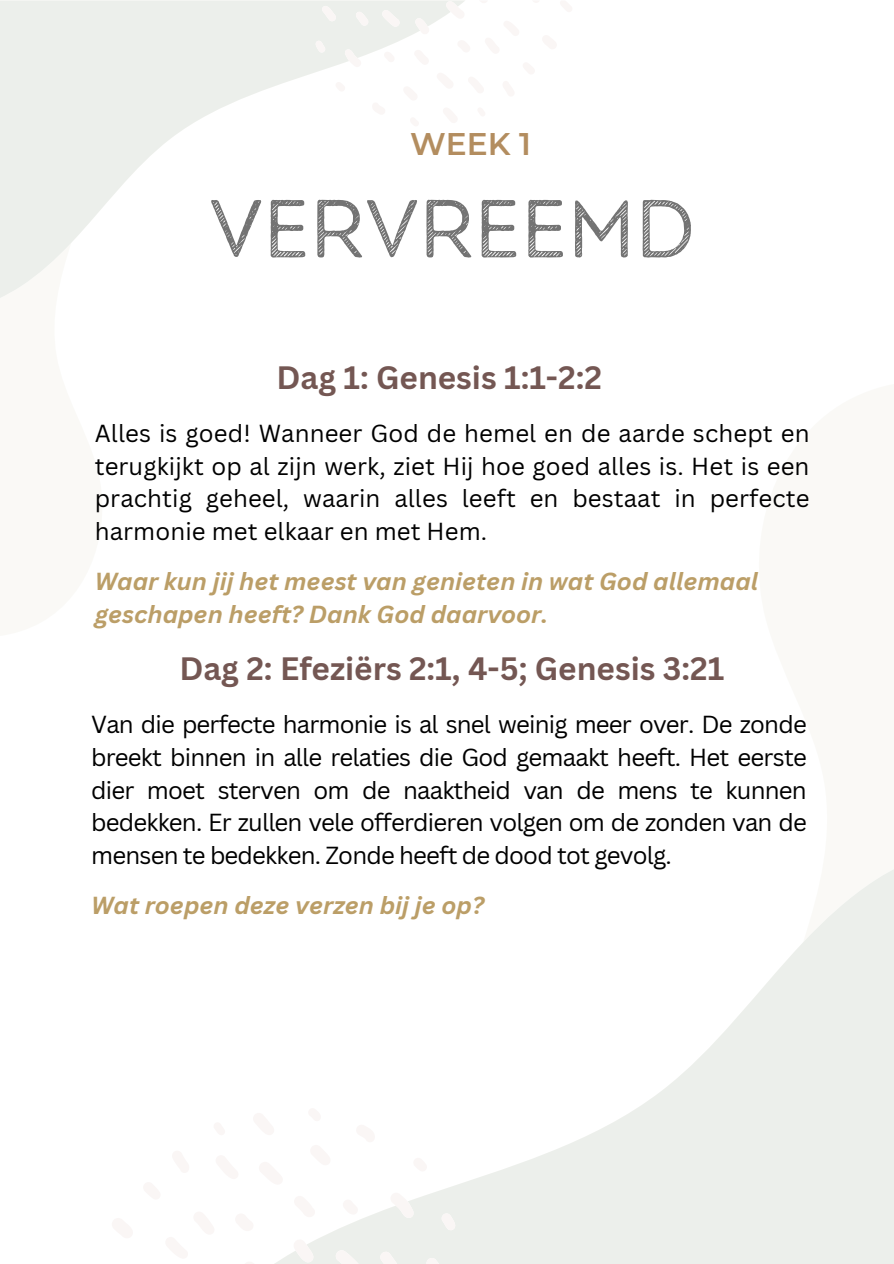
<style>
.page{position:relative;width:894px;height:1264px;background:#fff}
.page>*{position:absolute;margin:0;border:0;box-sizing:border-box;transform-origin:0 0}
.t1{font:81.9px "Intro Rust Book Base L";color:#737373}
.t2{font:700 31.5px "Canva Sans";color:#745753}
.t3{font:600 31.2px "Montserrat";color:#b38d5f}
.t4{font:24px/32.7px "Canva Sans";letter-spacing:-.015em;color:#000;text-align:justify}
.t5{font:italic 700 24px/32.7px "Canva Sans";color:#bb9e67}
</style>
<div class="page">
<svg style="left:276px;top:870px;width:617px;height:393px"></svg>
<svg style="left:336px;top:1250px;width:25px;height:13px"></svg>
<svg style="left:293px;top:1239px;width:20px;height:23px"></svg>
<svg style="left:294px;top:1195px;width:21px;height:22px"></svg>
<svg style="left:380px;top:1251px;width:18px;height:12px"></svg>
<svg style="left:276px;top:1161px;width:7px;height:23px"></svg>
<svg style="left:310px;top:1144px;width:21px;height:21px"></svg>
<svg style="left:343px;top:1199px;width:15px;height:15px"></svg>
<svg style="left:390px;top:1192px;width:24px;height:26px"></svg>
<svg style="left:426px;top:1257px;width:20px;height:6px"></svg>
<svg style="left:356px;top:1124px;width:19px;height:18px"></svg>
<svg style="left:441px;top:1213px;width:14px;height:17px"></svg>
<svg style="left:413px;top:1157px;width:14px;height:14px"></svg>
<svg style="left:308px;top:1108px;width:13px;height:13px"></svg>
<svg style="left:0;top:0;width:465px;height:298px"></svg>
<svg style="left:381px;top:10px;width:18px;height:17px"></svg>
<svg style="left:415px;top:18px;width:14px;height:16px"></svg>
<svg style="left:445px;top:1px;width:20px;height:18px"></svg>
<svg style="left:457px;top:40px;width:8px;height:12px"></svg>
<svg style="left:414px;top:50px;width:15px;height:15px"></svg>
<svg style="left:356px;top:12px;width:12px;height:14px"></svg>
<svg style="left:436px;top:73px;width:17px;height:16px"></svg>
<svg style="left:403px;top:86px;width:14px;height:15px"></svg>
<svg style="left:384px;top:52px;width:10px;height:10px"></svg>
<svg style="left:344px;top:49px;width:17px;height:18px"></svg>
<svg style="left:322px;top:6px;width:14px;height:15px"></svg>
<svg style="left:442px;top:107px;width:15px;height:16px"></svg>
<svg style="left:371px;top:102px;width:14px;height:13px"></svg>
<svg style="left:315px;top:41px;width:10px;height:12px"></svg>
<svg style="left:335px;top:82px;width:10px;height:10px"></svg>
<svg style="left:410px;top:117px;width:9px;height:9px"></svg>
<h3 class="t3" style="left:410px;top:124px;width:122px">WEEK 1</h3>
<h1 class="t1" style="left:209px;top:179px;width:487px">VERVREEMD</h1>
<h2 class="t2" style="left:276px;top:355px;width:327px">Dag 1: Genesis 1:1-2:2</h2>
<p class="t4" style="left:95px;top:416px;width:716px">Alles is goed! Wanneer God de hemel en de aarde schept en terugkijkt op al zijn werk, ziet Hij hoe goed alles is. Het is een prachtig geheel, waarin alles leeft en bestaat in perfecte harmonie met elkaar en met Hem.</p>
<p class="t5" style="left:95px;top:564px;width:665px">Waar kun jij het meest van genieten in wat God allemaal geschapen heeft? Dank God daarvoor.</p>
<h2 class="t2" style="left:179px;top:646px;width:546px">Dag 2: Efeziërs 2:1, 4-5; Genesis 3:21</h2>
<p class="t4" style="left:91px;top:707px;width:717px">Van die perfecte harmonie is al snel weinig meer over. De zonde breekt binnen in alle relaties die God gemaakt heeft. Het eerste dier moet sterven om de naaktheid van de mens te kunnen bedekken. Er zullen vele offerdieren volgen om de zonden van de mensen te bedekken. Zonde heeft de dood tot gevolg.</p>
<p class="t5" style="left:91px;top:888px;width:394px">Wat roepen deze verzen bij je op?</p>
</div>
